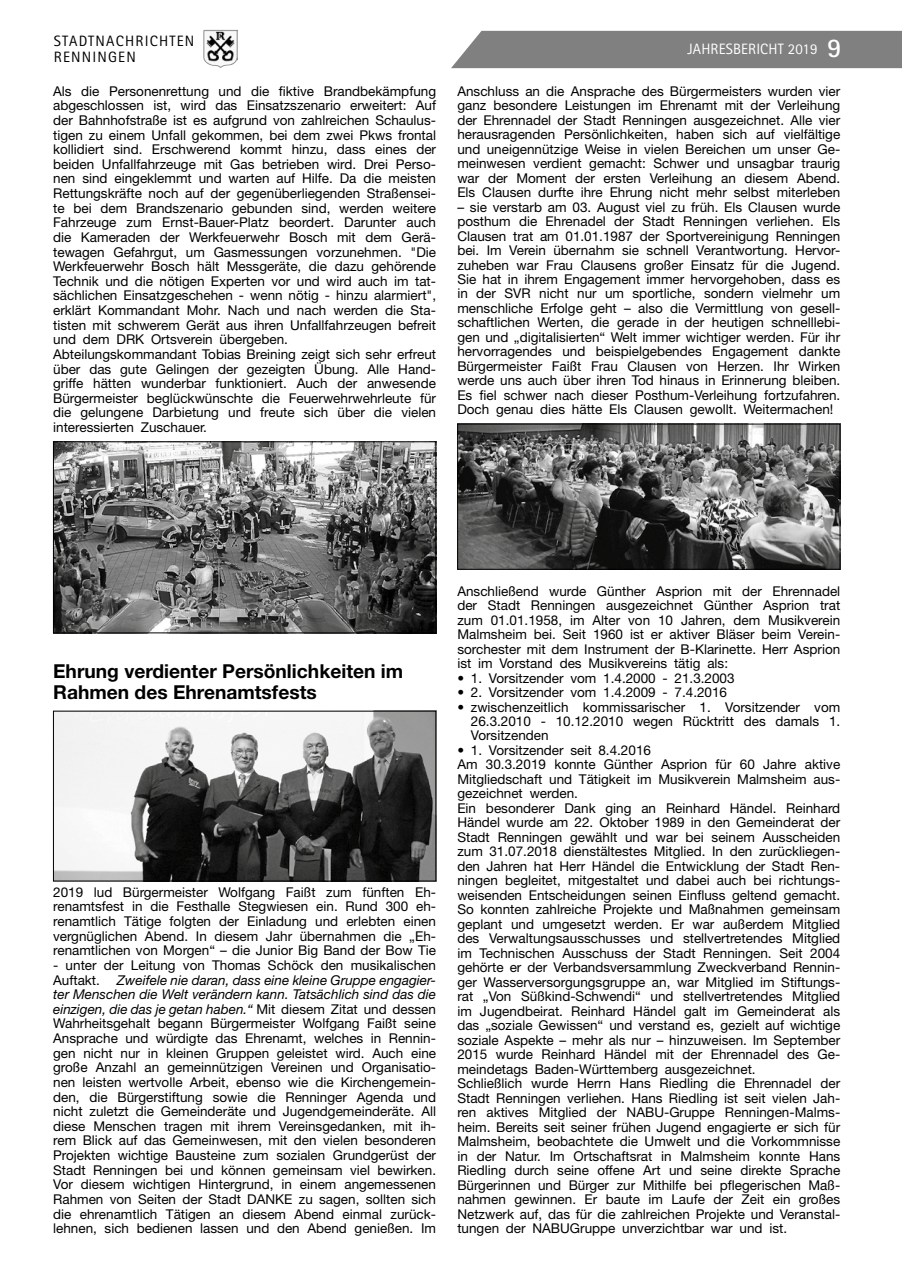
<style>
.page{position:relative;width:902px;height:1280px;background:#fff}
.page>*{position:absolute;margin:0;border:0;box-sizing:border-box;transform-origin:0 0}
.t1{font:700 19.2px/21px "Helvetica Neue";color:#000}
.t2{font:15px/16.5px "Rotis Sans Serif";letter-spacing:.08em;color:#000}
.t3{font:15px "Rotis Sans Serif";letter-spacing:.01em;color:#fff}
.t4{font:13.5px/14.5px "Helvetica Neue";color:#000;text-align:justify}
.s1{font-weight:700;font-size:27px}
.s2{font-style:italic}
</style>
<div class="page">
<img style="left:204px;top:30px;width:33px;height:38px">
<div style="left:451px;top:31px;width:450px;height:37px;background:#808080"></div>
<img style="left:55px;top:443px;width:379px;height:188px">
<div style="left:53px;top:441px;width:383px;height:192px;border:1px solid #000"></div>
<img style="left:55px;top:713px;width:379px;height:166px">
<div style="left:53px;top:711px;width:383px;height:170px;border:1px solid #000"></div>
<img style="left:459px;top:426px;width:379px;height:141px">
<div style="left:457px;top:424px;width:383px;height:145px;border:1px solid #000"></div>
<p class="t2" style="left:54px;top:32px;width:142px">STADTNACHRICHTEN<br>RENNINGEN</p>
<p class="t3" style="left:687px;top:40px;width:15px">JAHRE</p>
<p class="t3" style="left:725px;top:40px;width:24px">SBERICHT</p>
<p class="t3" style="left:787px;top:40px;width:55px">2019 <span class="s1">9</span></p>
<p class="t4" style="left:53px;top:83px;width:384px;text-align:left">Als die Personenrettung und die fiktive Brandbekämpfung abgeschlossen ist, wird das Einsatzszenario erweitert: Auf der Bahnhofstraße ist es aufgrund von zahlreichen Schaulus&shy;tigen zu einem Unfall gekommen, bei dem zwei Pkws frontal kollidiert sind. Erschwerend kommt hinzu, dass eines der beiden Unfallfahrzeuge mit Gas betrieben wird. Drei Perso&shy;nen sind eingeklemmt und warten auf Hilfe. Da die meisten Rettungskräfte noch auf der gegenüberliegenden Straßensei&shy;te bei dem Brandszenario gebunden sind, werden weitere Fahrzeuge zum Ernst-Bauer-Platz beordert. Darunter auch die Kameraden der Werkfeuerwehr Bosch mit dem Gerä&shy;tewagen Gefahrgut, um Gasmessungen vorzunehmen. "Die Werkfeuerwehr Bosch hält Messgeräte, die dazu gehörende Technik und die nötigen Experten vor und wird auch im tat&shy;sächlichen Einsatzgeschehen - wenn nötig - hinzu alarmiert", erklärt Kommandant Mohr. Nach und nach werden die Sta&shy;tisten mit schwerem Gerät aus ihren Unfallfahrzeugen befreit und dem DRK Ortsverein übergeben.<br>Abteilungskommandant Tobias Breining zeigt sich sehr erfreut über das gute Gelingen der gezeigten Übung. Alle Hand&shy;griffe hätten wunderbar funktioniert. Auch der anwesende Bürgermeister beglückwünschte die Feuerwehrwehrleute für die gelungene Darbietung und freute sich über die vielen interessierten Zuschauer.</p>
<p class="t4" style="left:457px;top:83px;width:384px">Anschluss an die Ansprache des Bürgermeisters wurden vier ganz besondere Leistungen im Ehrenamt mit der Verleihung der Ehrennadel der Stadt Renningen ausgezeichnet. Alle vier herausragenden Persönlichkeiten, haben sich auf vielfältige und uneigennützige Weise in vielen Bereichen um unser Ge&shy;meinwesen verdient gemacht: Schwer und unsagbar traurig war der Moment der ersten Verleihung an diesem Abend.<br>Els Clausen durfte ihre Ehrung nicht mehr selbst miterleben</p>
<p class="t4" style="left:457px;top:199px;width:384px">– sie verstarb am 03. August viel zu früh. Els Clausen wurde posthum die Ehrenadel der Stadt Renningen verliehen. Els Clausen trat am 01.01.1987 der Sportvereinigung Renningen bei. Im Verein übernahm sie schnell Verantwortung. Hervor&shy;zuheben war Frau Clausens großer Einsatz für die Jugend.<br>Sie hat in ihrem Engagement immer hervorgehoben, dass es in der SVR nicht nur um sportliche, sondern vielmehr um menschliche Erfolge geht – also die Vermittlung von gesell&shy;schaftlichen Werten, die gerade in der heutigen schnelllebi&shy;gen und „digitalisierten“ Welt immer wichtiger werden. Für ihr hervorragendes und beispielgebendes Engagement dankte Bürgermeister Faißt Frau Clausen von Herzen. Ihr Wirken werde uns auch über ihren Tod hinaus in Erinnerung bleiben.<br>Es fiel schwer nach dieser Posthum-Verleihung fortzufahren.<br>Doch genau dies hätte Els Clausen gewollt. Weitermachen!</p>
<h1 class="t1" style="left:53px;top:661px;width:351px">Ehrung verdienter Persönlichkeiten im<br>Rahmen des Ehrenamtsfests</h1>
<p class="t4" style="left:53px;top:884px;width:384px">2019 lud Bürgermeister Wolfgang Faißt zum fünften Eh&shy;renamtsfest in die Festhalle Stegwiesen ein. Rund 300 eh&shy;renamtlich Tätige folgten der Einladung und erlebten einen vergnüglichen Abend. In diesem Jahr übernahmen die „Eh&shy;renamtlichen von Morgen“ – die Junior Big Band der Bow Tie</p>
<p class="t4" style="left:53px;top:958px;width:384px">- unter der Leitung von Thomas Schöck den musikalischen<br>Auftakt.</p>
<p class="t4" style="left:53px;top:972px;width:384px;text-indent:64px"><span class="s2">Zweifele nie daran, dass eine kleine Gruppe engagier&shy;ter Menschen die Welt verändern kann. Tatsächlich sind das die einzigen, die das je getan haben.“</span> Mit diesem Zitat und dessen Wahrheitsgehalt begann Bürgermeister Wolfgang Faißt seine Ansprache und würdigte das Ehrenamt, welches in Rennin&shy;gen nicht nur in kleinen Gruppen geleistet wird. Auch eine große Anzahl an gemeinnützigen Vereinen und Organisatio&shy;nen leisten wertvolle Arbeit, ebenso wie die Kirchengemein&shy;den, die Bürgerstiftung sowie die Renninger Agenda und nicht zuletzt die Gemeinderäte und Jugendgemeinderäte. All diese Menschen tragen mit ihrem Vereinsgedanken, mit ih&shy;rem Blick auf das Gemeinwesen, mit den vielen besonderen Projekten wichtige Bausteine zum sozialen Grundgerüst der Stadt Renningen bei und können gemeinsam viel bewirken.<br>Vor diesem wichtigen Hintergrund, in einem angemessenen Rahmen von Seiten der Stadt DANKE zu sagen, sollten sich die ehrenamtlich Tätigen an diesem Abend einmal zurück&shy;lehnen, sich bedienen lassen und den Abend genießen. Im</p>
<p class="t4" style="left:457px;top:583px;width:384px">Anschließend wurde Günther Asprion mit der Ehrennadel der Stadt Renningen ausgezeichnet Günther Asprion trat zum 01.01.1958, im Alter von 10 Jahren, dem Musikverein Malmsheim bei. Seit 1960 ist er aktiver Bläser beim Verein&shy;sorchester mit dem Instrument der B-Klarinette. Herr Asprion ist im Vorstand des Musikvereins tätig als:</p>
<p class="t4" style="left:457px;top:670px;width:279px">• 1. Vorsitzender vom 1.4.2000 - 21.3.2003</p>
<p class="t4" style="left:457px;top:685px;width:271px">• 2. Vorsitzender vom 1.4.2009 - 7.4.2016</p>
<p class="t4" style="left:471px;top:699px;width:371px;text-indent:-13px">• zwischenzeitlich kommissarischer 1. Vorsitzender vom 26.3.2010 - 10.12.2010 wegen Rücktritt des damals 1.<br>Vorsitzenden</p>
<p class="t4" style="left:457px;top:743px;width:384px;text-align:left">• 1. Vorsitzender seit 8.4.2016<br>Am 30.3.2019 konnte Günther Asprion für 60 Jahre aktive Mitgliedschaft und Tätigkeit im Musikverein Malmsheim aus&shy;gezeichnet werden.<br>Ein besonderer Dank ging an Reinhard Händel. Reinhard Händel wurde am 22. Oktober 1989 in den Gemeinderat der Stadt Renningen gewählt und war bei seinem Ausscheiden zum 31.07.2018 dienstältestes Mitglied. In den zurückliegen&shy;den Jahren hat Herr Händel die Entwicklung der Stadt Ren&shy;ningen begleitet, mitgestaltet und dabei auch bei richtungs&shy;weisenden Entscheidungen seinen Einfluss geltend gemacht.<br>So konnten zahlreiche Projekte und Maßnahmen gemeinsam geplant und umgesetzt werden. Er war außerdem Mitglied des Verwaltungsausschusses und stellvertretendes Mitglied im Technischen Ausschuss der Stadt Renningen. Seit 2004 gehörte er der Verbandsversammlung Zweckverband Rennin&shy;ger Wasserversorgungsgruppe an, war Mitglied im Stiftungs&shy;rat „Von Süßkind-Schwendi“ und stellvertretendes Mitglied im Jugendbeirat. Reinhard Händel galt im Gemeinderat als das „soziale Gewissen“ und verstand es, gezielt auf wichtige soziale Aspekte – mehr als nur – hinzuweisen. Im September 2015 wurde Reinhard Händel mit der Ehrennadel des Ge&shy;meindetags Baden-Württemberg ausgezeichnet.<br>Schließlich wurde Herrn Hans Riedling die Ehrennadel der Stadt Renningen verliehen. Hans Riedling ist seit vielen Jah&shy;ren aktives Mitglied der NABU-Gruppe Renningen-Malms&shy;heim. Bereits seit seiner frühen Jugend engagierte er sich für Malmsheim, beobachtete die Umwelt und die Vorkommnisse in der Natur. Im Ortschaftsrat in Malmsheim konnte Hans Riedling durch seine offene Art und seine direkte Sprache Bürgerinnen und Bürger zur Mithilfe bei pflegerischen Maß&shy;nahmen gewinnen. Er baute im Laufe der Zeit ein großes Netzwerk auf, das für die zahlreichen Projekte und Veranstal&shy;tungen der NABUGruppe unverzichtbar war und ist.</p>
</div>
